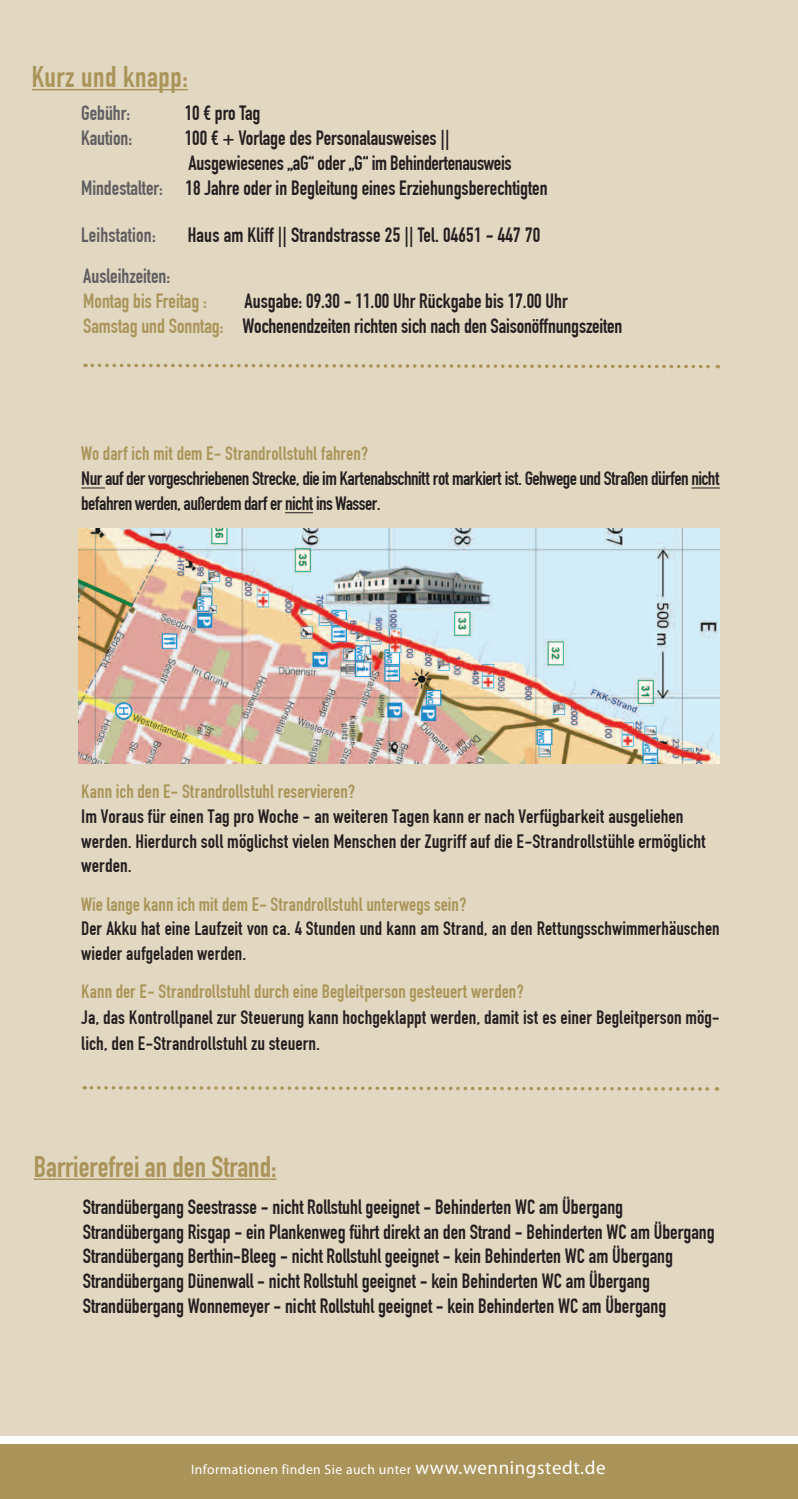
<style>
.page{position:relative;width:798px;height:1499px;background:#fff}
.page>*{position:absolute;margin:0;border:0;box-sizing:border-box;transform-origin:0 0}
.t1{font:29.25px "DIN1451 Com Engschrift";color:#aa9459}
.t2{font:29.25px "DIN1451 Com Engschrift";letter-spacing:.02em;color:#aa9459}
.t3{font:20.25px/24.8px "DIN1451 Com Engschrift";color:#231f20}
.t4{font:20.25px/24.8px "DIN 1451 Engschrift Regular";color:#231f20}
.t5{font:20.25px/24.8px "DIN 1451 Engschrift Regular";letter-spacing:-.03em;color:#231f20}
.t6{font:20.25px "DIN 1451 Engschrift Regular";color:#aa9459}
.t7{font:20.25px "DIN 1451 Engschrift Regular";color:#ab9458}
.t8{font:20.25px "DIN1451 Com Engschrift";letter-spacing:-.02em;color:#231f20}
.t9{font:20.25px "DIN1451 Com Engschrift";color:#5f5f62}
.t10{font:20.25px "DIN1451 Com Engschrift";color:#aa9459}
.t11{font:13.72px "Myriad Pro";letter-spacing:.03em;color:#fff}
.s1{color:#5f5f62}
.s2{color:#aa9459}
.s3{font-size:18.9px}
</style>
<div class="page">
<div style="left:0;top:0;width:797px;height:1435px;background:#e2d8c1"></div>
<svg style="left:81px;top:487px;width:24px;height:1px"></svg>
<svg style="left:691px;top:487px;width:28px;height:1px"></svg>
<svg style="left:285px;top:512px;width:28px;height:1px"></svg>
<div style="left:0;top:1445px;width:797px;height:54px;background:#aa9459"></div>
<img style="left:78px;top:528px;width:641px;height:235px">
<hr style="left:32px;top:89px;width:156px;height:1px;background:#aa9459">
<svg style="left:84px;top:1086px;width:633px;height:5px"></svg>
<svg style="left:85px;top:363px;width:633px;height:6px"></svg>
<hr style="left:34px;top:1178px;width:242px;height:2px;background:#aa9459">
<h1 class="t2" style="left:32px;top:60px;width:157px">Kurz und knapp:</h1>
<p class="t9" style="left:81px;top:101px;width:51px">Gebühr:</p>
<p class="t3" style="left:185px;top:101px;width:77px">10 € pro Tag</p>
<p class="t9" style="left:81px;top:126px;width:53px">Kaution:</p>
<p class="t3" style="left:185px;top:126px;width:266px">100 € + Vorlage des Personalausweises ||</p>
<p class="t8" style="left:188px;top:151px;width:324px">Ausgewiesenes „aG“ oder „G“ im Behindertenausweis</p>
<p class="t3" style="left:81px;top:175px;width:468px"><span class="s1">Mindestalter:</span> 18 Jahre oder in Begleitung eines Erziehungsberechtigten</p>
<p class="t9" style="left:81px;top:223px;width:76px">Leihstation:</p>
<p class="t3" style="left:188px;top:222px;width:354px">Haus am Kliff || Strandstrasse 25 || Tel. 04651 - 447 70</p>
<p class="t9" style="left:83px;top:264px;width:88px">Ausleihzeiten:</p>
<p class="t10" style="left:83px;top:289px;width:125px">Montag bis Freitag :</p>
<p class="t3" style="left:83px;top:289px;width:540px;text-indent:161px">Ausgabe: 09.30 - 11.00 Uhr Rückgabe bis 17.00 Uhr<br><span class="s2">Samstag und Sonntag:</span> Wochenendzeiten richten sich nach den Saisonöffnungszeiten</p>
<p class="t6" style="left:81px;top:442px;width:288px">Wo darf ich mit dem E- Strandrollstuhl fahren?</p>
<p class="t5" style="left:81px;top:466px;width:640px">Nurauf der vorgeschriebenen Strecke, die im Kartenabschnitt rot markiert ist. Gehwege und Straßen dürfen nicht befahren werden, außerdem darf er nicht ins Wasser.</p>
<p class="t6" style="left:81px;top:780px;width:275px">Kann ich den E- Strandrollstuhl reservieren?</p>
<p class="t4" style="left:81px;top:804px;width:626px">Im Voraus für einen Tag pro Woche - an weiteren Tagen kann er nach Verfügbarkeit ausgeliehen werden. Hierdurch soll möglichst vielen Menschen der Zugriff auf die E-Strandrollstühle ermöglicht werden.</p>
<p class="t6" style="left:81px;top:892px;width:386px">Wie lange kann ich mit dem E- Strandrollstuhl unterwegs sein?</p>
<p class="t4" style="left:81px;top:916px;width:639px">Der Akku hat eine Laufzeit von ca. 4 Stunden und kann am Strand, an den Rettungsschwimmerhäuschen wieder aufgeladen werden.</p>
<p class="t7" style="left:81px;top:980px;width:444px">Kann der E- Strandrollstuhl durch eine Begleitperson gesteuert werden?</p>
<p class="t4" style="left:81px;top:1004px;width:640px;line-height:25.9px">Ja, das Kontrollpanel zur Steuerung kann hochgeklappt werden, damit ist es einer Begleitperson mög&shy;lich, den E-Strandrollstuhl zu steuern.</p>
<h1 class="t1" style="left:34px;top:1149px;width:244px">Barrierefrei an den Strand:</h1>
<p class="t3" style="left:83px;top:1195px;width:633px">Strandübergang Seestrasse - nicht Rollstuhl geeignet - Behinderten WC am Übergang Strandübergang Risgap - ein Plankenweg führt direkt an den Strand - Behinderten WC am Übergang Strandübergang Berthin-Bleeg - nicht Rollstuhl geeignet - kein Behinderten WC am Übergang Strandübergang Dünenwall - nicht Rollstuhl geeignet - kein Behinderten WC am Übergang Strandübergang Wonnemeyer - nicht Rollstuhl geeignet - kein Behinderten WC am Übergang</p>
<p class="t11" style="left:191px;top:1461px;width:416px">Informationen finden Sie auch unter <span class="s3">www.wenningstedt.de</span></p>
</div>
